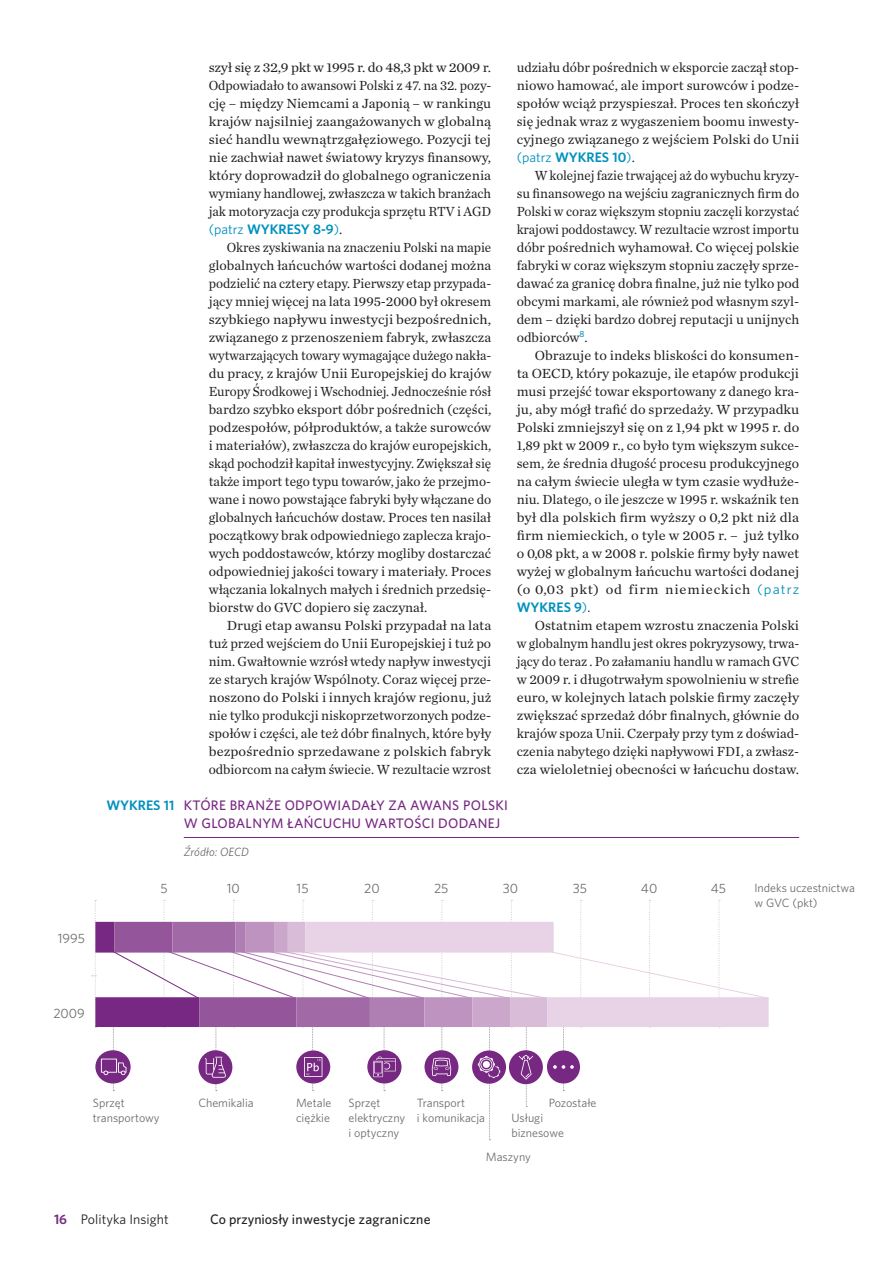
<style>
.page{position:relative;width:893px;height:1263px;background:#fff}
.page>*{position:absolute;margin:0;border:0;box-sizing:border-box;transform-origin:0 0}
.Body{font:13.8px/18px "Chronicle Text G1";color:#231f20;text-align:justify}
.Body-2{font:13.8px/18px "Chronicle Text G1";color:#231f20;text-align:justify;scale:.96 1}
.Body-3{font:13.8px/18px "Chronicle Text G1";color:#231f20;text-align:justify;scale:1.04 1}
.Body-4{font:13.8px/18px "Chronicle Text G1";color:#231f20;text-align:justify;scale:.95 1}
.Graph_title{font:500 13.8px/18px "Whitney";letter-spacing:.02em;color:#772882}
.t1{font:500 13.8px "Whitney";letter-spacing:.01em;color:#231f20}
.t2{font:13.8px "Whitney";letter-spacing:.005em;color:#231f20}
.Body-5{font:600 13.8px "Whitney";color:#0090be}
.t3{font:13.5px "Whitney";color:#6c6d70}
.t4{font:12px/15px "Whitney";color:#6c6d70}
.Przypis_dolny{font:italic 12px "Whitney";color:#6c6d70}
.s1{font-family:"Whitney";color:#0090be}
.s2{font-family:"Whitney";font-weight:600;color:#0090be}
.s3{font-family:"Whitney";color:#000}
.s4{font-weight:600;color:#772882}
</style>
<div class="page">
<svg style="left:92px;top:900px;width:677px;height:240px"></svg>
<hr style="left:184px;top:837px;width:615px;height:1px;background:#772882">
<p class="Body-3" style="left:209px;top:58px;width:273px">szył się z 32,9 pkt w 1995 r. do 48,3 pkt w 2009 r.<br>Odpowiadało to awansowi Polski z 47. na 32. pozy&shy;cję – między Niemcami a Japonią – w rankingu krajów najsilniej zaangażowanych w globalną sieć handlu wewnątrzgałęziowego. Pozycji tej nie zachwiał nawet światowy kryzys finansowy, który doprowadził do globalnego ograniczenia wymiany handlowej, zwłaszcza w takich branżach jak motoryzacja czy produkcja sprzętu RTV i AGD <span class="s1">(patrz</span> <span class="s2">WYKRESY 8-9</span><span class="s1">)</span>.</p>
<p class="Body-2" style="left:209px;top:238px;width:296px;text-indent:18px">Okres zyskiwania na znaczeniu Polski na mapie globalnych łańcuchów wartości dodanej można podzielić na cztery etapy. Pierwszy etap przypada&shy;jący mniej więcej na lata 1995-2000 był okresem szybkiego napływu inwestycji bezpośrednich, związanego z przenoszeniem fabryk, zwłaszcza wytwarzających towary wymagające dużego nakła&shy;du pracy, z krajów Unii Europejskiej do krajów Europy Środkowej i Wschodniej. Jednocześnie rósł bardzo szybko eksport dóbr pośrednich (części, podzespołów, półproduktów, a także surowców i materiałów), zwłaszcza do krajów europejskich, skąd pochodził kapitał inwestycyjny. Zwiększał się także import tego typu towarów, jako że przejmo&shy;wane i nowo powstające fabryki były włączane do globalnych łańcuchów dostaw. Proces ten nasilał początkowy brak odpowiedniego zaplecza krajo&shy;wych poddostawców, którzy mogliby dostarczać odpowiedniej jakości towary i materiały. Proces włączania lokalnych małych i średnich przedsię&shy;biorstw do GVC dopiero się zaczynał.</p>
<p class="Body-3" style="left:209px;top:616px;width:273px;text-indent:18px">Drugi etap awansu Polski przypadał na lata tuż przed wejściem do Unii Europejskiej i tuż po nim. Gwałtownie wzrósł wtedy napływ inwestycji ze starych krajów Wspólnoty. Coraz więcej prze&shy;noszono do Polski i innych krajów regionu, już nie tylko produkcji niskoprzetworzonych podze&shy;społów i części, ale też dóbr finalnych, które były bezpośrednio sprzedawane z polskich fabryk odbiorcom na całym świecie. W rezultacie wzrost</p>
<p class="Body-5" style="left:106px;top:796px;width:69px">WYKRES 11</p>
<p class="Graph_title" style="left:184px;top:796px;width:326px">KTÓRE BRANŻE ODPOWIADAŁY ZA AWANS POLSKI<br>W GLOBALNYM ŁAŃCUCHU WARTOŚCI DODANEJ</p>
<p class="Przypis_dolny" style="left:184px;top:843px;width:67px">Źródło: OECD</p>
<p class="Body" style="left:517px;top:58px;width:284px">udziału dóbr pośrednich w eksporcie zaczął stop&shy;niowo hamować, ale import surowców i podze&shy;społów wciąż przyspieszał. Proces ten skończył się jednak wraz z wygaszeniem boomu inwesty&shy;cyjnego związanego z wejściem Polski do Unii <span class="s1">(patrz</span> <span class="s2">WYKRES 10</span><span class="s1">)</span>.</p>
<p class="Body-4" style="left:517px;top:166px;width:299px;text-indent:18px">W kolejnej fazie trwającej aż do wybuchu kryzy&shy;su finansowego na wejściu zagranicznych firm do Polski w coraz większym stopniu zaczęli korzystać krajowi poddostawcy. W rezultacie wzrost importu dóbr pośrednich wyhamował. Co więcej polskie fabryki w coraz większym stopniu zaczęły sprze&shy;dawać za granicę dobra finalne, już nie tylko pod obcymi markami, ale również pod własnym szyl&shy;dem – dzięki bardzo dobrej reputacji u unijnych odbiorców<sup>8</sup>.</p>
<p class="Body" style="left:517px;top:346px;width:284px;text-indent:18px">Obrazuje to indeks bliskości do konsumen&shy;ta OECD, który pokazuje, ile etapów produkcji musi przejść towar eksportowany z danego kra&shy;ju, aby mógł trafić do sprzedaży. W przypadku Polski zmniejszył się on z 1,94 pkt w 1995 r. do 1,89 pkt w 2009 r., co było tym większym sukce&shy;sem, że średnia długość procesu produkcyjnego na całym świecie uległa w tym czasie wydłuże&shy;niu. Dlatego, o ile jeszcze w 1995 r. wskaźnik ten był dla polskich firm wyższy o 0,2 pkt niż dla firm niemieckich, o tyle w 2005 r. – już tylko o 0,08 pkt, a w 2008 r. polskie firmy były nawet wyżej w globalnym łańcuchu wartości dodanej (o 0,03 pkt) od firm niemieckich <span class="s1">(patrz </span><span class="s2">WYKRES 9</span><span class="s1">)</span><span class="s3">.</span></p>
<p class="Body" style="left:517px;top:616px;width:284px;text-indent:18px">Ostatnim etapem wzrostu znaczenia Polski w globalnym handlu jest okres pokryzysowy, trwa&shy;jący do teraz . Po załamaniu handlu w ramach GVC w 2009 r. i długotrwałym spowolnieniu w strefie euro, w kolejnych latach polskie firmy zaczęły zwiększać sprzedaż dóbr finalnych, głównie do krajów spoza Unii. Czerpały przy tym z doświad&shy;czenia nabytego dzięki napływowi FDI, a zwłasz&shy;cza wieloletniej obecności w łańcuchu dostaw.</p>
<p class="t3" style="left:58px;top:930px;width:29px">1995</p>
<p class="t3" style="left:53px;top:1004px;width:33px">2009</p>
<p class="t3" style="left:160px;top:879px;width:9px">5</p>
<p class="t3" style="left:227px;top:879px;width:15px">10</p>
<p class="t3" style="left:297px;top:879px;width:14px">15</p>
<p class="t3" style="left:364px;top:879px;width:17px">20</p>
<p class="t3" style="left:434px;top:879px;width:16px">25</p>
<p class="t3" style="left:503px;top:879px;width:17px">30</p>
<p class="t3" style="left:573px;top:879px;width:16px">35</p>
<p class="t3" style="left:641px;top:879px;width:18px">40</p>
<p class="t3" style="left:711px;top:879px;width:17px">45</p>
<p class="t4" style="left:754px;top:880px;width:102px">Indeks uczestnictwa w GVC (pkt)</p>
<p class="t4" style="left:93px;top:1095px;width:33px">Sprzęt</p>
<p class="t4" style="left:93px;top:1110px;width:68px">transportowy</p>
<p class="t4" style="left:198px;top:1095px;width:57px">Chemikalia</p>
<p class="t4" style="left:296px;top:1095px;width:37px">Metale</p>
<p class="t4" style="left:296px;top:1110px;width:35px">ciężkie</p>
<p class="t4" style="left:549px;top:1095px;width:49px">Pozostałe</p>
<p class="t4" style="left:349px;top:1095px;width:58px">Sprzęt elektryczny i optyczny</p>
<p class="t4" style="left:417px;top:1095px;width:50px">Transport</p>
<p class="t4" style="left:417px;top:1110px;width:70px">i komunikacja</p>
<p class="t4" style="left:511px;top:1110px;width:33px">Usługi</p>
<p class="t4" style="left:511px;top:1125px;width:54px">biznesowe</p>
<p class="t4" style="left:486px;top:1149px;width:47px">Maszyny</p>
<p class="t2" style="left:54px;top:1210px;width:116px"><span class="s4">16</span> Polityka Insight</p>
<p class="t1" style="left:210px;top:1210px;width:222px">Co przyniosły inwestycje zagraniczne</p>
</div>
